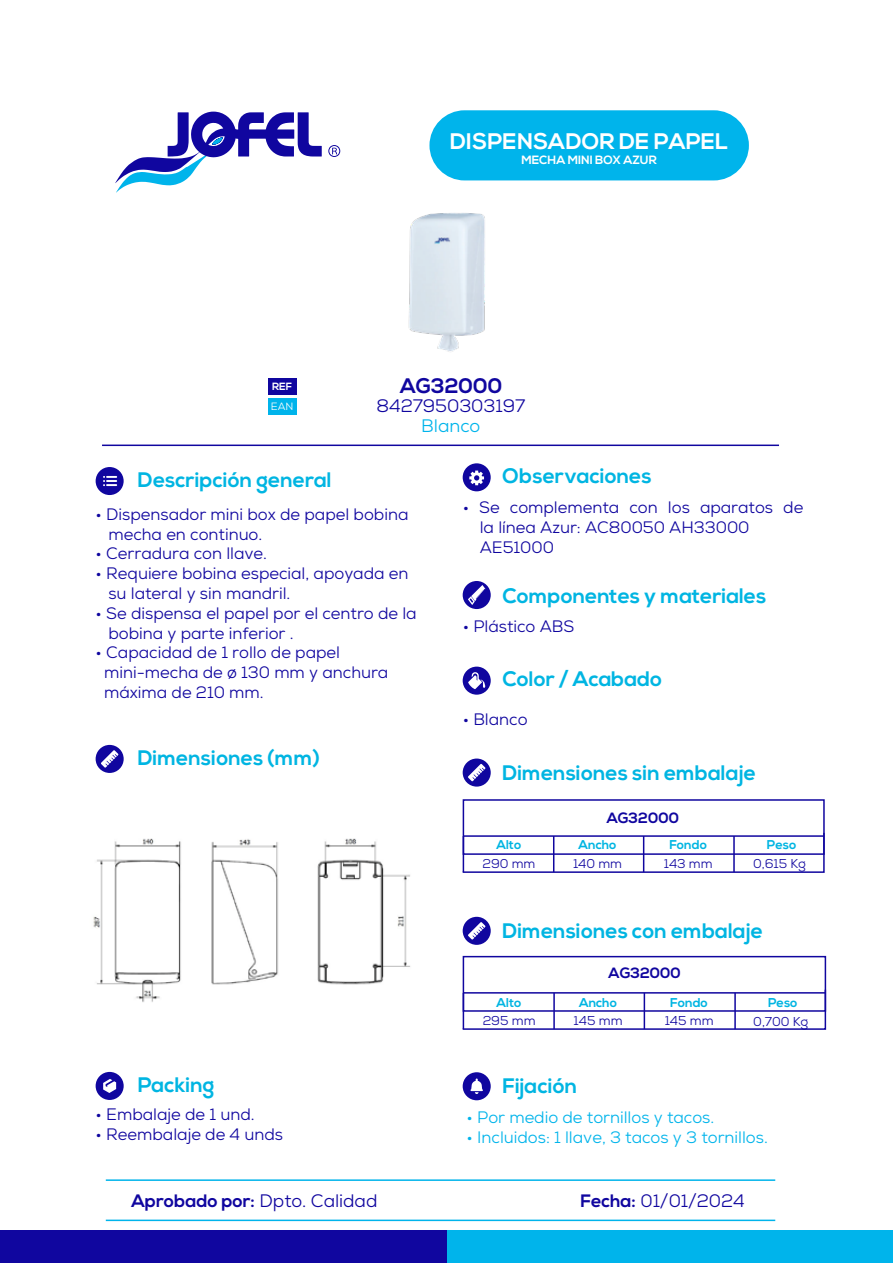
<style>
.page{position:relative;width:893px;height:1263px;background:#fff}
.page>*{position:absolute;margin:0;border:0;box-sizing:border-box;transform-origin:0 0}
.t1{font:700 22.5px "Nexa";color:#fff}
.t2{font:700 21px "Nexa";color:#00b5e2}
.t3{font:700 21px "Nexa";color:#10069f}
.t4{font:18px "Nexa";color:#10069f}
.t5{font:700 18px "Nexa";color:#10069f}
.t6{font:18px "Nexa";color:#00b4eb}
.t7{font:16.5px/19.8px "Nexa";color:#10069f}
.t8{font:16.5px "Nexa";color:#00b4eb}
.t9{font:700 14.85px "Nexa";color:#10069f}
.t10{font:12.75px "Nexa";color:#10069f}
.t11{font:700 12.75px "Nexa";color:#00b5e2}
.t12{font:700 12px "Nexa";color:#fff}
.t13{font:700 10.5px "Nexa";color:#fff}
.t14{font:10.5px "Nexa";color:#fff}
.s1{font-weight:400}
.s2{font-weight:700}
</style>
<div class="page">
<svg style="left:328px;top:145px;width:12px;height:12px"></svg>
<svg style="left:115px;top:112px;width:207px;height:81px"></svg>
<svg style="left:463px;top:581px;width:28px;height:28px"></svg>
<div style="left:0;top:1231px;width:447px;height:32px;background:#10069f"></div>
<div style="left:447px;top:1231px;width:446px;height:32px;background:#00b4eb"></div>
<div style="left:429px;top:110px;width:320px;height:70px;background:#00b4eb;border-radius:35px"></div>
<div style="left:268px;top:379px;width:29px;height:16px;background:#10069f"></div>
<div style="left:268px;top:398px;width:29px;height:17px;background:#00b4eb"></div>
<svg style="left:463px;top:463px;width:28px;height:28px"></svg>
<svg style="left:96px;top:467px;width:28px;height:28px"></svg>
<svg style="left:463px;top:667px;width:28px;height:28px"></svg>
<svg style="left:96px;top:1072px;width:28px;height:28px"></svg>
<svg style="left:463px;top:1072px;width:28px;height:28px"></svg>
<svg style="left:463px;top:917px;width:28px;height:28px"></svg>
<div style="left:463px;top:956px;width:363px;height:56px;border:2px solid #10069f"></div>
<svg style="left:462px;top:988px;width:365px;height:42px"></svg>
<hr style="left:553px;top:993px;width:2px;height:36px;background:#10069f">
<hr style="left:463px;top:993px;width:1px;height:36px;background:#10069f">
<hr style="left:644px;top:993px;width:1px;height:36px;background:#10069f">
<hr style="left:734px;top:993px;width:2px;height:36px;background:#10069f">
<svg style="left:463px;top:758px;width:28px;height:29px"></svg>
<div style="left:463px;top:799px;width:362px;height:56px;border:2px solid #10069f"></div>
<svg style="left:462px;top:831px;width:363px;height:42px"></svg>
<hr style="left:553px;top:836px;width:1px;height:36px;background:#10069f">
<hr style="left:463px;top:836px;width:1px;height:36px;background:#10069f">
<hr style="left:643px;top:836px;width:1px;height:36px;background:#10069f">
<hr style="left:733px;top:836px;width:2px;height:36px;background:#10069f">
<hr style="left:102px;top:445px;width:677px;height:1px;background:#10069f">
<hr style="left:106px;top:1219px;width:669px;height:2px;background:#00b4eb">
<hr style="left:106px;top:1179px;width:669px;height:2px;background:#00b4eb">
<svg style="left:96px;top:745px;width:28px;height:28px"></svg>
<img style="left:408px;top:213px;width:77px;height:139px">
<img style="left:93px;top:838px;width:318px;height:164px">
<p class="t13" style="left:272px;top:380px;width:21px">REF</p>
<h1 class="t1" style="left:450px;top:128px;width:279px">DISPENSADOR DE PAPEL</h1>
<p class="t12" style="left:521px;top:152px;width:137px">MECHA MINI BOX AZUR</p>
<p class="t3" style="left:400px;top:373px;width:104px">AG32000</p>
<p class="t14" style="left:271px;top:400px;width:24px">EAN</p>
<p class="t4" style="left:376px;top:394px;width:150px">8427950303197</p>
<p class="t6" style="left:421px;top:415px;width:61px">Blanco</p>
<p class="t2" style="left:138px;top:467px;width:195px">Descripción general</p>
<p class="t7" style="left:108px;top:504px;width:301px;text-indent:-13px">• Dispensador mini box de papel bobina mecha en continuo.</p>
<p class="t7" style="left:96px;top:544px;width:173px">• Cerradura con llave.</p>
<p class="t7" style="left:108px;top:564px;width:302px;text-indent:-13px">• Requiere bobina especial, apoyada en su lateral y sin mandril.</p>
<p class="t7" style="left:108px;top:603px;width:310px;text-indent:-13px">• Se dispensa el papel por el centro de la bobina y parte inferior .</p>
<p class="t7" style="left:104px;top:643px;width:286px;text-indent:-9px">• Capacidad de 1 rollo de papel mini-mecha de ø 130 mm y anchura máxima de 210 mm.</p>
<p class="t2" style="left:138px;top:745px;width:184px">Dimensiones (mm)</p>
<p class="t2" style="left:138px;top:1072px;width:78px">Packing</p>
<p class="t7" style="left:96px;top:1105px;width:160px">• Embalaje de 1 und.</p>
<p class="t7" style="left:96px;top:1125px;width:189px">• Reembalaje de 4 unds</p>
<p class="t2" style="left:503px;top:464px;width:151px">Observaciones</p>
<p class="t7" style="left:480px;top:498px;width:325px;text-indent:-17px">• Se complementa con los aparatos de la línea Azur: AC80050 AH33000<br>AE51000</p>
<p class="t2" style="left:503px;top:583px;width:265px">Componentes y materiales</p>
<p class="t7" style="left:463px;top:616px;width:113px">• Plástico ABS</p>
<p class="t2" style="left:503px;top:667px;width:161px">Color / Acabado</p>
<p class="t7" style="left:463px;top:709px;width:66px">• Blanco</p>
<p class="t2" style="left:503px;top:760px;width:255px">Dimensiones sin embalaje</p>
<p class="t9" style="left:607px;top:810px;width:74px">AG32000</p>
<p class="t11" style="left:496px;top:838px;width:26px">Alto</p>
<p class="t11" style="left:579px;top:838px;width:39px">Ancho</p>
<p class="t11" style="left:669px;top:838px;width:39px">Fondo</p>
<p class="t10" style="left:482px;top:855px;width:54px">290 mm</p>
<p class="t10" style="left:573px;top:855px;width:51px">140 mm</p>
<p class="t10" style="left:664px;top:855px;width:50px">143 mm</p>
<p class="t10" style="left:753px;top:855px;width:54px">0,615 Kg</p>
<p class="t11" style="left:767px;top:838px;width:31px">Peso</p>
<p class="t2" style="left:503px;top:919px;width:262px">Dimensiones con embalaje</p>
<p class="t9" style="left:609px;top:964px;width:74px">AG32000</p>
<p class="t10" style="left:483px;top:1012px;width:54px">295 mm</p>
<p class="t10" style="left:574px;top:1012px;width:50px">145 mm</p>
<p class="t10" style="left:665px;top:1012px;width:50px">145 mm</p>
<p class="t11" style="left:768px;top:995px;width:31px">Peso</p>
<p class="t11" style="left:497px;top:996px;width:26px">Alto</p>
<p class="t11" style="left:579px;top:996px;width:40px">Ancho</p>
<p class="t11" style="left:670px;top:995px;width:39px">Fondo</p>
<p class="t10" style="left:753px;top:1013px;width:57px">0,700 Kg</p>
<p class="t2" style="left:503px;top:1074px;width:76px">Fijación</p>
<p class="t8" style="left:466px;top:1107px;width:249px">• Por medio de tornillos y tacos.</p>
<p class="t8" style="left:466px;top:1127px;width:303px">• Incluidos: 1 llave, 3 tacos y 3 tornillos.</p>
<p class="t5" style="left:131px;top:1190px;width:247px">Aprobado por: <span class="s1">Dpto. Calidad</span></p>
<p class="t4" style="left:580px;top:1189px;width:166px"><span class="s2">Fecha:</span> 01/01/2024</p>
</div>
